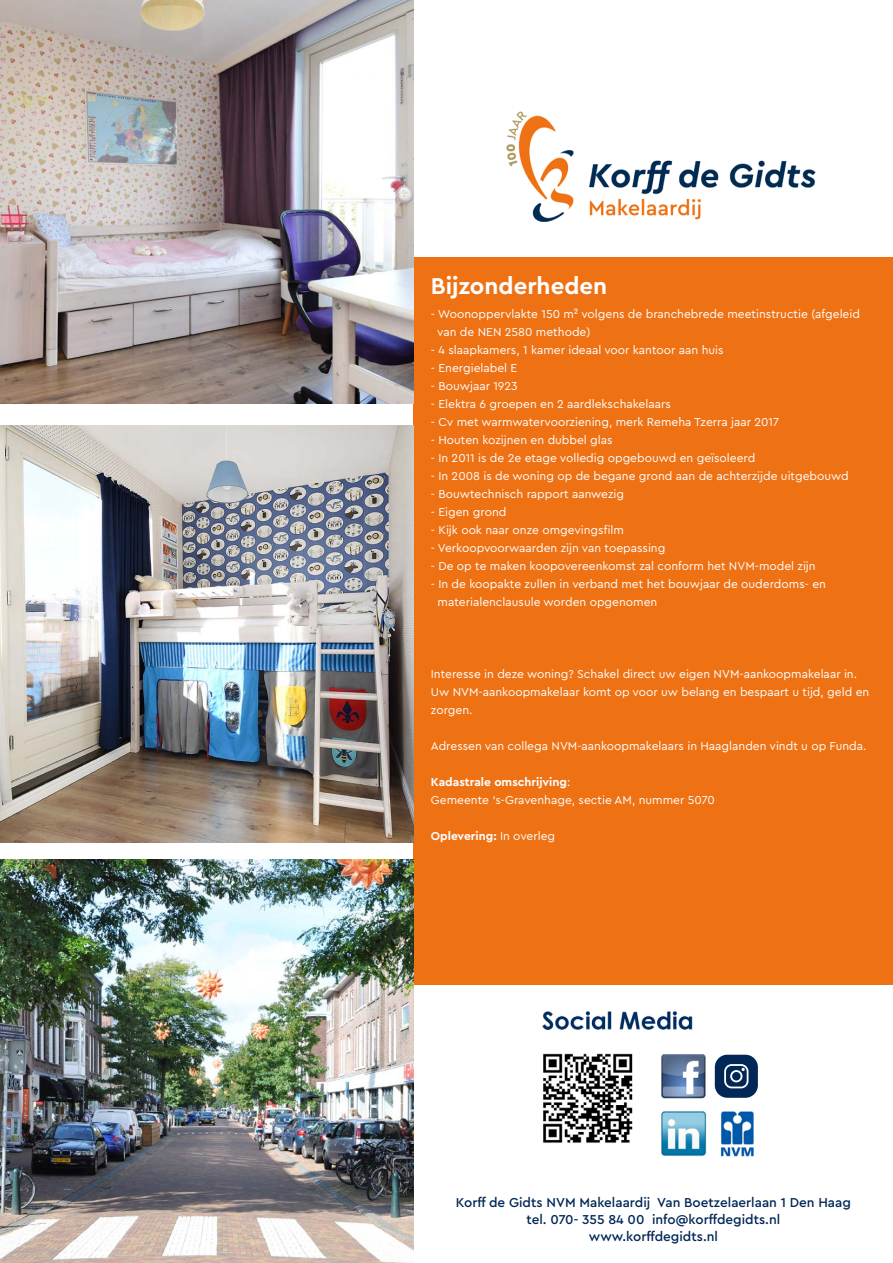
<style>
.page{position:relative;width:893px;height:1263px;background:#fff}
.page>*{position:absolute;margin:0;border:0;box-sizing:border-box;transform-origin:0 0}
.t1{font:700 24px "Cera Pro";color:#fff}
.t2{font:500 13.5px "Cera Pro";color:#002756}
.t3{font:12px/18px "Cera Pro";color:#fff}
.t4{font:700 12px "Cera Pro";color:#fff}
.s1{font-weight:400}
</style>
<div class="page">
<div style="left:414px;top:257px;width:479px;height:727px;background:#ee7114"></div>
<img style="left:506px;top:111px;width:310px;height:110px">
<img style="left:0;top:426px;width:414px;height:417px">
<img style="left:0;top:860px;width:414px;height:403px">
<img style="left:0;top:0;width:414px;height:404px">
<img style="left:542px;top:1011px;width:216px;height:146px">
<div style="left:715px;top:1055px;width:43px;height:43px;background:#002756;border-radius:13px"></div>
<svg style="left:724px;top:1064px;width:24px;height:24px"></svg>
<p class="t1" style="left:431px;top:270px;width:178px">Bijzonderheden</p>
<p class="t3" style="left:431px;top:304px;width:431px">- Woonoppervlakte 150 m² volgens de branchebrede meetinstructie (afgeleid</p>
<p class="t3" style="left:437px;top:322px;width:155px">van de NEN 2580 methode)</p>
<p class="t3" style="left:431px;top:340px;width:294px">- 4 slaapkamers, 1 kamer ideaal voor kantoor aan huis</p>
<p class="t3" style="left:431px;top:358px;width:88px">- Energielabel E</p>
<p class="t3" style="left:431px;top:376px;width:88px">- Bouwjaar 1923</p>
<p class="t3" style="left:431px;top:394px;width:241px">- Elektra 6 groepen en 2 aardlekschakelaars</p>
<p class="t3" style="left:431px;top:412px;width:350px">- Cv met warmwatervoorziening, merk Remeha Tzerra jaar 2017</p>
<p class="t3" style="left:431px;top:430px;width:183px">- Houten kozijnen en dubbel glas</p>
<p class="t3" style="left:431px;top:448px;width:326px">- In 2011 is de 2e etage volledig opgebouwd en geïsoleerd</p>
<p class="t3" style="left:431px;top:466px;width:419px">- In 2008 is de woning op de begane grond aan de achterzijde uitgebouwd</p>
<p class="t3" style="left:431px;top:484px;width:195px">- Bouwtechnisch rapport aanwezig</p>
<p class="t3" style="left:431px;top:502px;width:77px">- Eigen grond</p>
<p class="t3" style="left:431px;top:520px;width:195px">- Kijk ook naar onze omgevingsfilm</p>
<p class="t3" style="left:431px;top:538px;width:236px">- Verkoopvoorwaarden zijn van toepassing</p>
<p class="t3" style="left:431px;top:556px;width:386px">- De op te maken koopovereenkomst zal conform het NVM-model zijn</p>
<p class="t3" style="left:431px;top:574px;width:397px">- In de koopakte zullen in verband met het bouwjaar de ouderdoms- en</p>
<p class="t3" style="left:438px;top:592px;width:221px">materialenclausule worden opgenomen</p>
<p class="t3" style="left:431px;top:664px;width:440px">Interesse in deze woning? Schakel direct uw eigen NVM-aankoopmakelaar in.<br>Uw NVM-aankoopmakelaar komt op voor uw belang en bespaart u tijd, geld en zorgen.</p>
<p class="t3" style="left:431px;top:736px;width:437px">Adressen van collega NVM-aankoopmakelaars in Haaglanden vindt u op Funda.</p>
<p class="t4" style="left:431px;top:774px;width:141px">Kadastrale omschrijving<span class="s1">:</span></p>
<p class="t3" style="left:431px;top:790px;width:285px">Gemeente ‘s-Gravenhage, sectie AM, nummer 5070</p>
<p class="t4" style="left:431px;top:828px;width:126px">Oplevering: <span class="s1">In overleg</span></p>
<p class="t2" style="left:456px;top:1193px;width:397px">Korff de Gidts NVM Makelaardij Van Boetzelaerlaan 1 Den Haag</p>
<p class="t2" style="left:526px;top:1210px;width:255px">tel. 070- 355 84 00 info@korffdegidts.nl</p>
<p class="t2" style="left:589px;top:1227px;width:131px">www.korffdegidts.nl</p>
</div>
